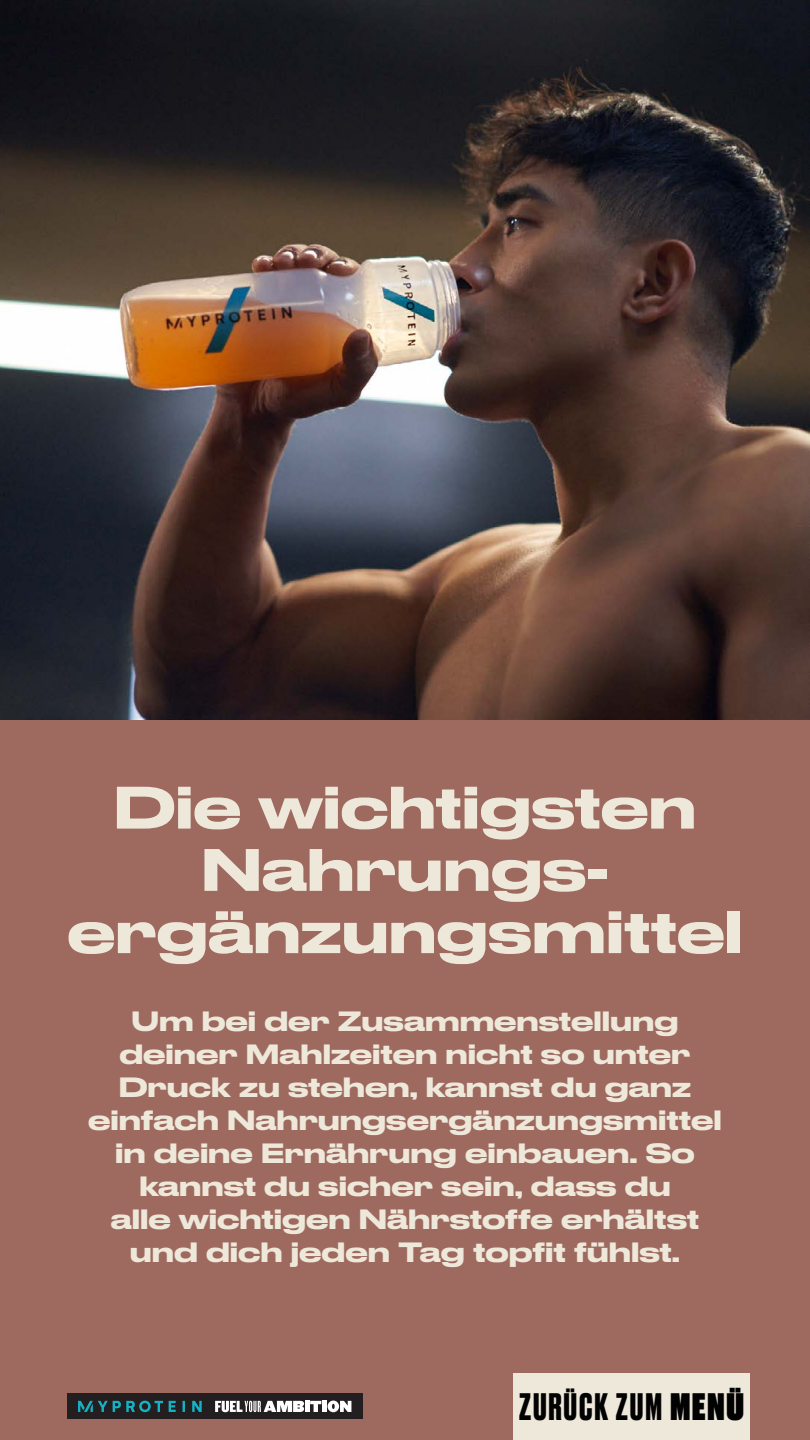
<style>
.page{position:relative;width:810px;height:1440px;background:#fff}
.page>*{position:absolute;margin:0;border:0;box-sizing:border-box;transform-origin:0 0}
.t1{font:500 expanded 56.25px/62.2px "Druk";color:#ede8d9;text-align:center}
.t2{font:700 36px "Druk";letter-spacing:.05em;color:#020203}
.t3{font:500 expanded 26.25px/33px "Druk";color:#ede8d9;text-align:center}
.s1{font-family:"Druk Super";font-weight:400}
</style>
<div class="page">
<div style="left:0;top:720px;width:810px;height:720px;background:#9e695e"></div>
<img style="left:0;top:0;width:810px;height:720px">
<div style="left:513px;top:1373px;width:237px;height:67px;background:#ede8d9"></div>
<div style="left:67px;top:1394px;width:295px;height:25px;background:#231f20"></div>
<svg style="left:78px;top:1401px;width:273px;height:11px"></svg>
<h1 class="t1" style="left:67px;top:772px;width:677px">Die wichtigsten<br>Nahrungs&shy;ergänzungsmittel</h1>
<p class="t3" style="left:88px;top:1003px;width:635px">Um bei der Zusammenstellung deiner Mahlzeiten nicht so unter<br>Druck zu stehen, kannst du ganz einfach Nahrungsergänzungsmittel in deine Ernährung einbauen. So kannst du sicher sein, dass du<br>alle wichtigen Nährstoffe erhältst und dich jeden Tag topfit fühlst.</p>
<h2 class="t2" style="left:519px;top:1382px;width:226px">ZURÜCK ZUM <span class="s1">MENÜ</span></h2>
</div>
